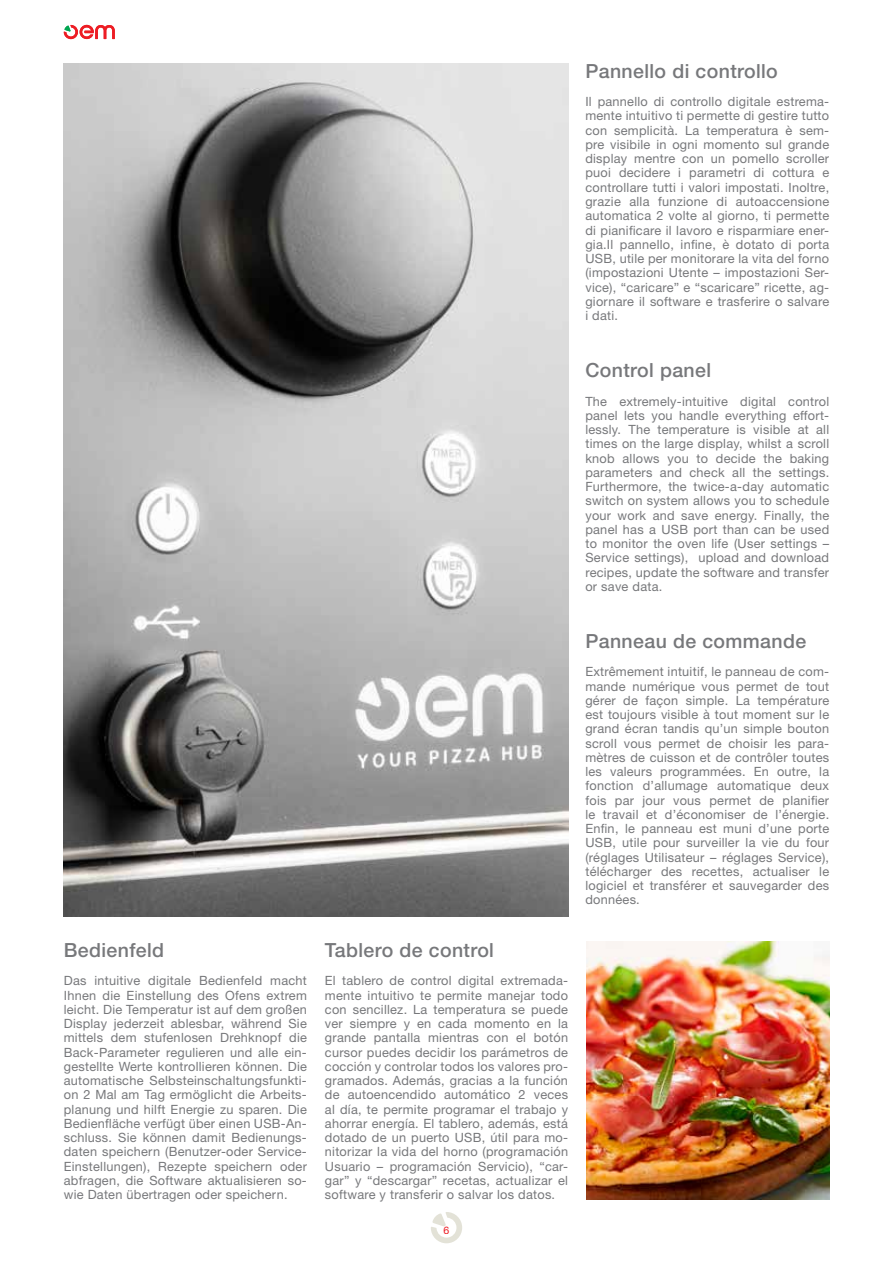
<style>
.page{position:relative;width:893px;height:1263px;background:#fff}
.page>*{position:absolute;margin:0;border:0;box-sizing:border-box;transform-origin:0 0}
.t1{font:500 19.5px "Helvetica Neue LT Std";letter-spacing:.02em;color:#77787b}
.t2{font:12.75px/14.2px "Helvetica Neue LT Std";letter-spacing:.02em;color:#77787b;text-align:justify}
.t3{font:10.5px "Helvetica Neue";color:#ed1d24}
</style>
<div class="page">
<svg style="left:431px;top:1212px;width:31px;height:31px"></svg>
<svg style="left:64px;top:25px;width:51px;height:14px"></svg>
<img style="left:64px;top:64px;width:504px;height:852px">
<img style="left:586px;top:942px;width:243px;height:257px">
<h1 class="t1" style="left:64px;top:938px;width:102px">Bedienfeld</h1>
<p class="t2" style="left:64px;top:973px;width:245px">Das intuitive digitale Bedienfeld macht Ihnen die Einstellung des Ofens extrem leicht. Die Temperatur ist auf dem großen Display jederzeit ablesbar, während Sie mittels dem stufenlosen Drehknopf die Back-Parameter regulieren und alle ein&shy;gestellte Werte kontrollieren können. Die automatische Selbsteinschaltungsfunkti&shy;on 2 Mal am Tag ermöglicht die Arbeits&shy;planung und hilft Energie zu sparen. Die Bedienfläche verfügt über einen USB-An&shy;schluss. Sie können damit Bedienungs&shy;daten speichern (Benutzer-oder Service-Einstellungen), Rezepte speichern oder abfragen, die Software aktualisieren so&shy;wie Daten übertragen oder speichern.</p>
<h1 class="t1" style="left:325px;top:938px;width:171px">Tablero de control</h1>
<p class="t2" style="left:325px;top:973px;width:245px">El tablero de control digital extremada&shy;mente intuitivo te permite manejar todo con sencillez. La temperatura se puede ver siempre y en cada momento en la grande pantalla mientras con el botón cursor puedes decidir los parámetros de cocción y controlar todos los valores pro&shy;gramados. Además, gracias a la función de autoencendido automático 2 veces al día, te permite programar el trabajo y ahorrar energía. El tablero, además, está dotado de un puerto USB, útil para mo&shy;nitorizar la vida del horno (programación Usuario – programación Servicio), “car&shy;gar” y “descargar” recetas, actualizar el software y transferir o salvar los datos.</p>
<p class="t3" style="left:444px;top:1222px;width:7px">6</p>
<h1 class="t1" style="left:585px;top:59px;width:194px">Pannello di controllo</h1>
<p class="t2" style="left:585px;top:94px;width:245px">Il pannello di controllo digitale estrema&shy;mente intuitivo ti permette di gestire tutto con semplicità. La temperatura è sem&shy;pre visibile in ogni momento sul grande display mentre con un pomello scroller puoi decidere i parametri di cottura e controllare tutti i valori impostati. Inoltre, grazie alla funzione di autoaccensione automatica 2 volte al giorno, ti permette di pianificare il lavoro e risparmiare ener&shy;gia.Il pannello, infine, è dotato di porta USB, utile per monitorare la vita del forno (impostazioni Utente – impostazioni Ser&shy;vice), “caricare” e “scaricare” ricette, ag&shy;giornare il software e trasferire o salvare i dati.</p>
<h1 class="t1" style="left:585px;top:358px;width:127px">Control panel</h1>
<p class="t2" style="left:585px;top:394px;width:245px">The extremely-intuitive digital control panel lets you handle everything effort&shy;lessly. The temperature is visible at all times on the large display, whilst a scroll knob allows you to decide the baking parameters and check all the settings.<br>Furthermore, the twice-a-day automatic switch on system allows you to schedule your work and save energy. Finally, the panel has a USB port than can be used to monitor the oven life (User settings – Service settings), upload and download recipes, update the software and transfer or save data.</p>
<h1 class="t1" style="left:585px;top:629px;width:222px">Panneau de commande</h1>
<p class="t2" style="left:585px;top:664px;width:245px">Extrêmement intuitif, le panneau de com&shy;mande numérique vous permet de tout gérer de façon simple. La température est toujours visible à tout moment sur le grand écran tandis qu’un simple bouton scroll vous permet de choisir les para&shy;mètres de cuisson et de contrôler toutes les valeurs programmées. En outre, la fonction d’allumage automatique deux fois par jour vous permet de planifier le travail et d’économiser de l’énergie.<br>Enfin, le panneau est muni d’une porte USB, utile pour surveiller la vie du four (réglages Utilisateur – réglages Service), télécharger des recettes, actualiser le logiciel et transférer et sauvegarder des données.</p>
</div>
